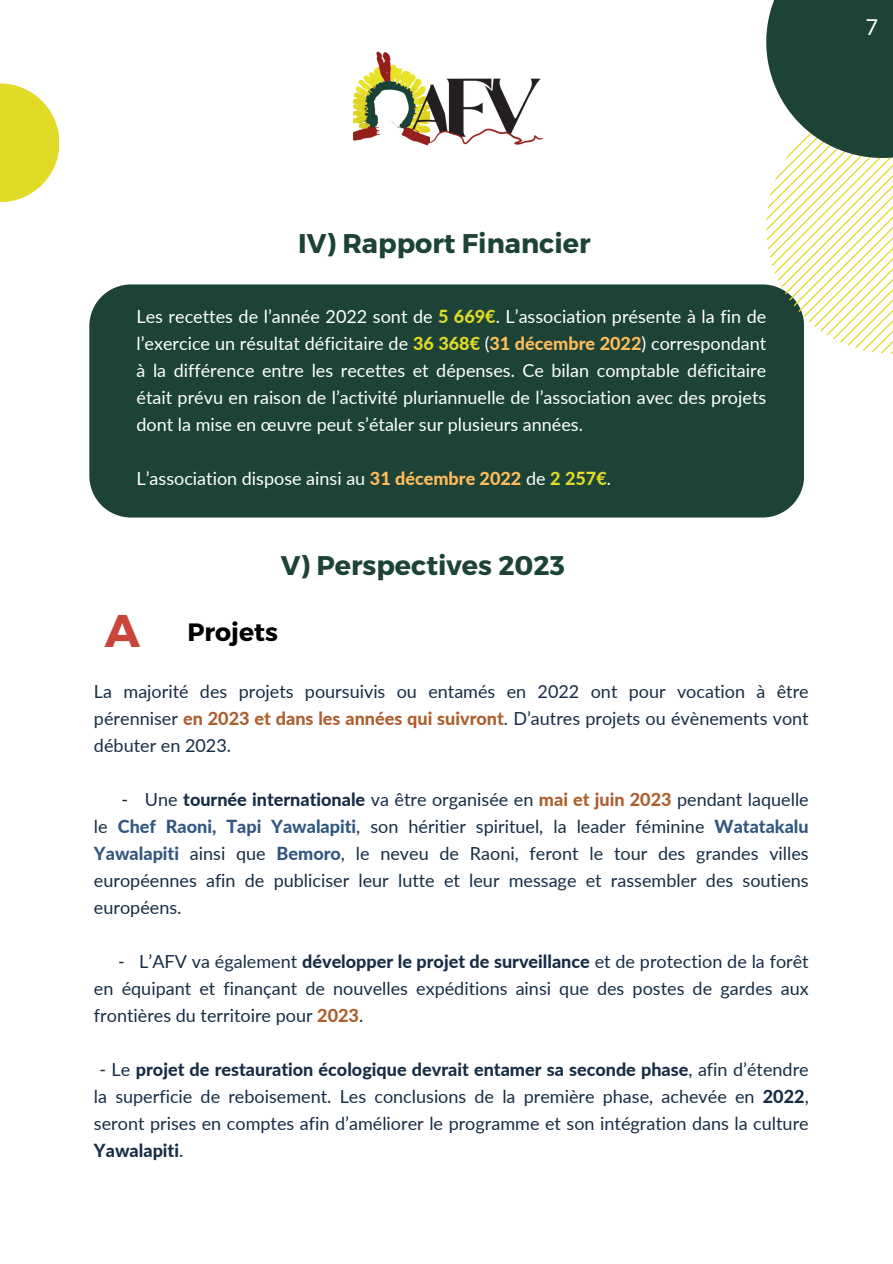
<style>
.page{position:relative;width:893px;height:1264px;background:#fff}
.page>*{position:absolute;margin:0;border:0;box-sizing:border-box;transform-origin:0 0}
.t1{font:700 45.75px "Montserrat";color:#c94539}
.t2{font:700 27px "Montserrat";color:#1d4337}
.t3{font:700 25.05px "Montserrat";color:#000}
.t4{font:21.9px "Lato";color:#fff}
.t5{font:18px/27px "Lato";color:#172d45;text-align:justify}
.t6{font:18px/27px "Lato";color:#fff;text-align:justify}
.s1{font-weight:800;color:#e1da26}
.s2{font-weight:800;color:#ffbd59}
.s3{font-weight:800;color:#ad5e2d}
.s4{font-weight:800}
.s5{font-weight:800;color:#315780}
</style>
<div class="page">
<div style="left:89px;top:284px;width:715px;height:233px;background:#1d4337"></div>
<img style="left:352px;top:51px;width:192px;height:95px">
<svg style="left:766px;top:158px;width:126px;height:196px"></svg>
<svg style="left:0;top:83px;width:59px;height:119px;fill:#e1da26"></svg>
<svg style="left:766px;top:0;width:126px;height:158px;background:#406054"></svg>
<p class="t4" style="left:865px;top:13px;width:14px">7</p>
<p class="t2" style="left:298px;top:226px;width:294px">IV) Rapport Financier</p>
<p class="t6" style="left:136px;top:303px;width:631px">Les recettes de l’année 2022 sont de <span class="s1">5 669€</span>. L’association présente à la fin de l’exercice un résultat déficitaire de <span class="s1">36 368€</span> (<span class="s2">31 décembre 2022</span>) correspondant à la différence entre les recettes et dépenses. Ce bilan comptable déficitaire était prévu en raison de l’activité pluriannuelle de l’association avec des projets dont la mise en œuvre peut s’étaler sur plusieurs années.</p>
<p class="t6" style="left:136px;top:465px;width:476px">L’association dispose ainsi au <span class="s2">31 décembre 2022</span> de <span class="s1">2 257€</span>.</p>
<p class="t2" style="left:281px;top:547px;width:285px">V) Perspectives 2023</p>
<p class="t1" style="left:105px;top:600px;width:37px">A</p>
<p class="t3" style="left:187px;top:615px;width:92px">Projets</p>
<p class="t5" style="left:94px;top:677px;width:716px">La majorité des projets poursuivis ou entamés en 2022 ont pour vocation à être pérenniser <span class="s3">en 2023 et dans les années qui suivront</span>. D’autres projets ou évènements vont débuter en 2023.</p>
<p class="t5" style="left:94px;top:785px;width:716px;text-indent:28px">- Une <span class="s4">tournée internationale</span> va être organisée en <span class="s3">mai et juin 2023</span> pendant laquelle le <span class="s5">Chef Raoni, Tapi Yawalapiti</span>, son héritier spirituel, la leader féminine <span class="s5">Watatakalu Yawalapiti</span> ainsi que <span class="s5">Bemoro</span>, le neveu de Raoni, feront le tour des grandes villes européennes afin de publiciser leur lutte et leur message et rassembler des soutiens européens.</p>
<p class="t5" style="left:94px;top:947px;width:716px;text-indent:24px">- L’AFV va également <span class="s4">développer le projet de surveillance</span> et de protection de la forêt en équipant et finançant de nouvelles expéditions ainsi que des postes de gardes aux frontières du territoire pour <span class="s3">2023</span>.</p>
<p class="t5" style="left:94px;top:1055px;width:716px;text-indent:5px">- Le <span class="s4">projet de restauration écologique devrait entamer sa seconde phase</span>, afin d’étendre la superficie de reboisement. Les conclusions de la première phase, achevée en <span class="s4">2022</span>, seront prises en comptes afin d’améliorer le programme et son intégration dans la culture <span class="s4">Yawalapiti</span>.</p>
</div>
